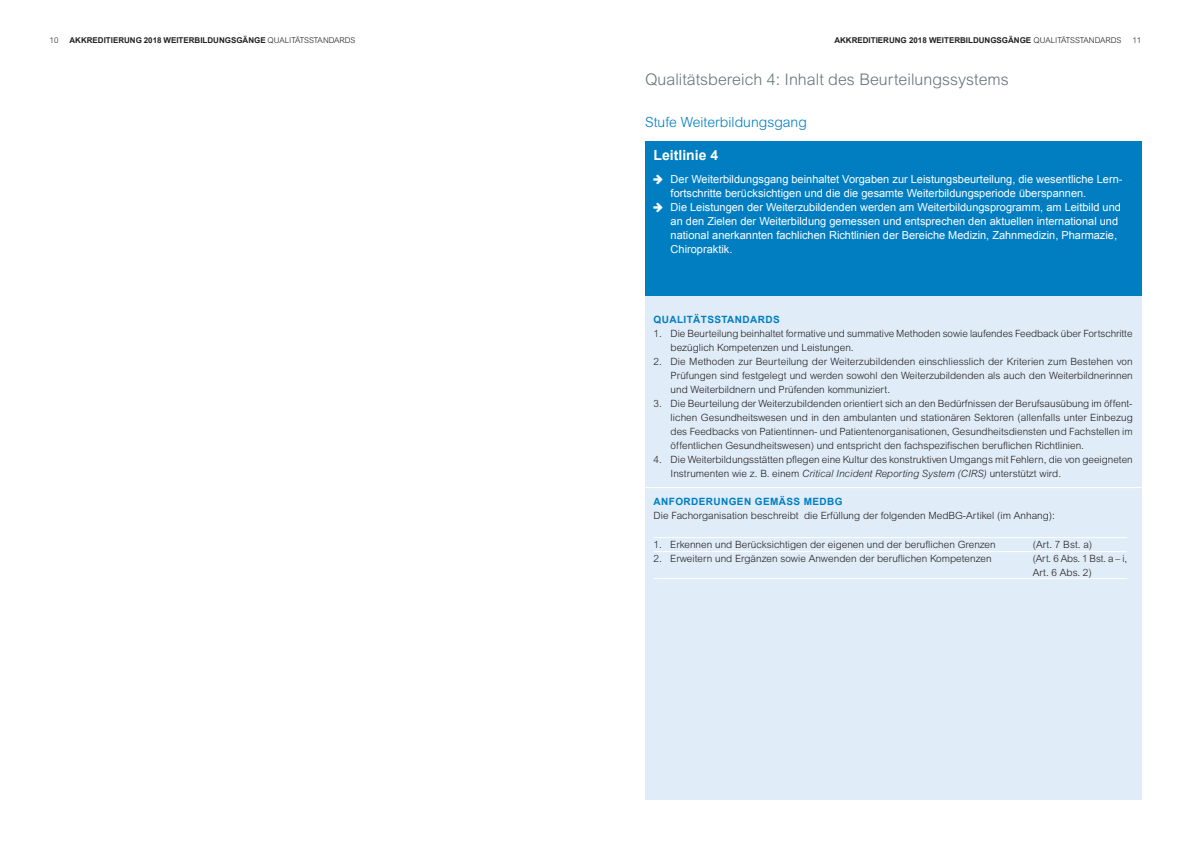
<style>
.page{position:relative;width:1191px;height:842px;background:#fff}
.page>*{position:absolute;margin:0;border:0;box-sizing:border-box;transform-origin:0 0}
.t1{font:300 16px "Arial";color:#687379}
.t2{font:300 14px "Arial";color:#007ec1}
.t3{font:700 14px "Arial";color:#fff}
.t4{font:11px/14px "Arial";color:#fff}
.t5{font:300 10px/14px "Arial";color:#231f20}
.t6{font:700 10px "Arial";letter-spacing:.04em;color:#007ec1}
.t7{font:700 8px "Arial";color:#231f20}
.t8{font:300 8px "Arial";color:#231f20}
.s1{font-weight:300}
.s2{font-style:italic}
</style>
<div class="page">
<div style="left:645px;top:281px;width:496px;height:518px;background:#e0ecf7"></div>
<div style="left:645px;top:141px;width:496px;height:154px;background:#007ec1"></div>
<svg style="left:654px;top:537px;width:16px;height:1px"></svg>
<hr style="left:670px;top:537px;width:362px;height:1px;background:#fff">
<hr style="left:1032px;top:537px;width:95px;height:1px;background:#fff">
<svg style="left:654px;top:551px;width:16px;height:1px"></svg>
<hr style="left:670px;top:551px;width:362px;height:1px;background:#fff">
<hr style="left:1032px;top:551px;width:95px;height:1px;background:#fff">
<svg style="left:654px;top:578px;width:16px;height:1px"></svg>
<hr style="left:670px;top:578px;width:362px;height:1px;background:#fff">
<hr style="left:1032px;top:578px;width:95px;height:1px;background:#fff">
<hr style="left:641px;top:487px;width:534px;height:1px;background:#fff">
<p class="t8" style="left:50px;top:36px;width:10px">10</p>
<p class="t7" style="left:69px;top:36px;width:287px">AKKREDITIERUNG 2018 WEITERBILDUNGSGÄNGE <span class="s1">QUALITÄTSSTANDARDS</span></p>
<p class="t7" style="left:834px;top:36px;width:289px">AKKREDITIERUNG 2018 WEITERBILDUNGSGÄNGE <span class="s1">QUALITÄTSSTANDARDS</span></p>
<p class="t8" style="left:1132px;top:36px;width:10px">11</p>
<h1 class="t1" style="left:645px;top:70px;width:365px">Qualitätsbereich 4: Inhalt des Beurteilungssystems</h1>
<h2 class="t2" style="left:645px;top:114px;width:163px">Stufe Weiterbildungsgang</h2>
<h2 class="t3" style="left:653px;top:147px;width:66px">Leitlinie 4</h2>
<p class="t4" style="left:670px;top:172px;width:453px">Der Weiterbildungsgang beinhaltet Vorgaben zur Leistungsbeurteilung, die wesentliche Lern-- fortschritte berücksichtigen und die die gesamte Weiterbildungsperiode überspannen.<br>Die Leistungen der Weiterzubildenden werden am Weiterbildungsprogramm, am Leitbild und an den Zielen der Weiterbildung gemessen und entsprechen den aktuellen international und national anerkannten fachlichen Richtlinien der Bereiche Medizin, Zahnmedizin, Pharmazie, Chiropraktik.</p>
<p class="t6" style="left:653px;top:314px;width:128px">QUALITÄTSSTANDARDS</p>
<p class="t5" style="left:670px;top:326px;width:463px;text-indent:-17px">1. Die Beurteilung beinhaltet formative und summative Methoden sowie laufendes Feedback über Fortschritte bezüglich Kompetenzen und Leistungen.</p>
<p class="t5" style="left:670px;top:354px;width:464px;text-align:justify;text-indent:-17px">2. Die Methoden zur Beurteilung der Weiterzubildenden einschliesslich der Kriterien zum Bestehen von Prüfungen sind festgelegt und werden sowohl den Weiterzubildenden als auch den Weiterbildnerinnen und Weiterbildnern und Prüfenden kommuniziert.</p>
<p class="t5" style="left:670px;top:396px;width:464px;text-align:justify;text-indent:-17px">3. Die Beurteilung der Weiterzubildenden orientiert sich an den Bedürfnissen der Berufsausübung im öffent&shy;lichen Gesundheitswesen und in den ambulanten und stationären Sektoren (allenfalls unter Einbezug des Feedbacks von Patientinnen- und Patientenorganisationen, Gesundheitsdiensten und Fachstellen im öffentlichen Gesundheitswesen) und entspricht den fachspezifischen beruflichen Richtlinien.</p>
<p class="t5" style="left:670px;top:452px;width:463px;text-indent:-17px">4. Die Weiterbildungsstätten pflegen eine Kultur des konstruktiven Umgangs mit Fehlern, die von geeigneten<br>Instrumenten wie z. B. einem <span class="s2">Critical Incident Reporting System (CIRS)</span> unterstützt wird.</p>
<p class="t6" style="left:653px;top:496px;width:190px">ANFORDERUNGEN GEMÄSS MEDBG</p>
<p class="t5" style="left:653px;top:508px;width:403px">Die Fachorganisation beschreibt die Erfüllung der folgenden MedBG-Artikel (im Anhang):</p>
<p class="t5" style="left:653px;top:537px;width:343px">1. Erkennen und Berücksichtigen der eigenen und der beruflichen Grenzen</p>
<p class="t5" style="left:1032px;top:537px;width:61px">(Art. 7 Bst. a)</p>
<p class="t5" style="left:653px;top:551px;width:339px">2. Erweitern und Ergänzen sowie Anwenden der beruflichen Kompetenzen</p>
<p class="t5" style="left:1032px;top:551px;width:96px">(Art. 6 Abs. 1 Bst. a – i,<br>Art. 6 Abs. 2)</p>
</div>
